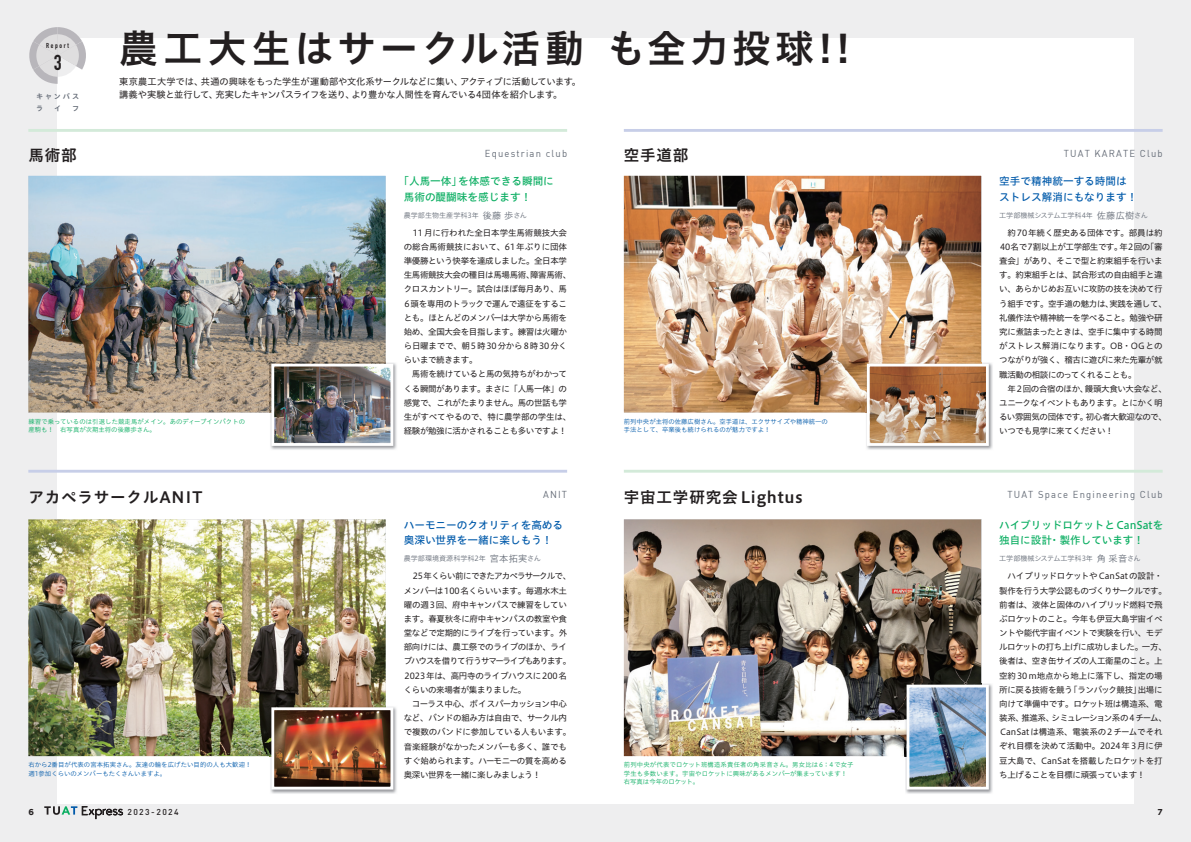
<style>
.page{position:relative;width:1191px;height:842px;background:#fff}
.page>*{position:absolute;margin:0;border:0;box-sizing:border-box;transform-origin:0 0}
.t1{font:39px "Hiragino UD Sans Std W6";letter-spacing:.095em;color:#231f20}
.t2{font:700 21.3px "DIN Condensed";color:#231f20}
.t3{font:15.6px "Hiragino UD Sans Std W6";letter-spacing:.05em;color:#231f20}
.t4{font:10.6px/15.6px "Hiragino UD Sans Std N W5";color:#0bae62}
.t5{font:10.6px/15.6px "Hiragino UD Sans Std N W5";color:#015aaa}
.t6{font:9.9px "DIN";letter-spacing:.125em;color:#656c77;scale:.95 1}
.t7{font:9.2px/13.5px "Hiragino UD Sans Std W4";letter-spacing:-.015em;color:#231f20}
.t8{font:8.5px/14.2px "Hiragino UD Sans Std W4";letter-spacing:-.04em;color:#231f20}
.t9{font:8.5px/14.2px "Hiragino UD Sans Std W4";letter-spacing:-.02em;color:#231f20}
.t10{font:500 8.5px "DIN";letter-spacing:.175em;color:#231f20}
.t11{font:700 8.5px "Gotham";color:#231f20}
.t12{font:7.1px "Hiragino UD Sans Std N W3";color:#656c77}
.t13{font:7.1px/12px "Hiragino UD Sans Std W6";letter-spacing:.27em;color:#656c77}
.t14{font:700 7.1px "DIN Condensed";letter-spacing:.225em;color:#231f20}
.t15{font:6.4px/8.5px "Hiragino UD Sans Std N W3";letter-spacing:.01em;color:#0bae62}
.t16{font:6.4px/8.5px "Hiragino UD Sans Std N W3";color:#015aaa}
.s1{font-size:9.2px}
</style>
<div class="page">
<div style="left:0;top:0;width:595px;height:842px;background:#eeeeef"></div>
<div style="left:57px;top:38px;width:538px;height:766px;background:#fff"></div>
<img style="left:28px;top:176px;width:358px;height:236px">
<img style="left:28px;top:519px;width:358px;height:237px">
<img style="left:270px;top:706px;width:127px;height:88px">
<img style="left:270px;top:706px;width:116px;height:50px">
<img style="left:275px;top:711px;width:114px;height:74px">
<div style="left:271px;top:707px;width:122px;height:82px;border:3px solid #fff"></div>
<img style="left:270px;top:363px;width:127px;height:87px">
<img style="left:270px;top:362px;width:116px;height:51px">
<img style="left:275px;top:368px;width:114px;height:74px">
<div style="left:271px;top:364px;width:122px;height:82px;border:3px solid #fff"></div>
<hr style="left:28px;top:129px;width:539px;height:3px;background:#d3ead9">
<hr style="left:28px;top:470px;width:539px;height:3px;background:#c7cee8">
<svg style="left:44px;top:806px;width:79px;height:13px"></svg>
<svg style="left:29px;top:27px;width:57px;height:57px"></svg>
<div style="left:595px;top:0;width:596px;height:842px;background:#eeeeef"></div>
<div style="left:595px;top:38px;width:539px;height:766px;background:#fff"></div>
<img style="left:624px;top:519px;width:357px;height:237px">
<img style="left:624px;top:176px;width:357px;height:236px">
<img style="left:905px;top:683px;width:88px;height:111px">
<img style="left:905px;top:683px;width:76px;height:73px">
<img style="left:910px;top:689px;width:74px;height:96px">
<div style="left:906px;top:685px;width:82px;height:104px;border:3px solid #fff"></div>
<img style="left:865px;top:362px;width:128px;height:88px">
<img style="left:865px;top:362px;width:116px;height:50px">
<img style="left:871px;top:368px;width:113px;height:74px">
<div style="left:867px;top:364px;width:121px;height:82px;border:3px solid #fff"></div>
<hr style="left:624px;top:129px;width:538px;height:3px;background:#c7cee8">
<hr style="left:624px;top:470px;width:538px;height:3px;background:#d3ead9">
<p class="t14" style="left:46px;top:41px;width:24px">Report</p>
<h2 class="t2" style="left:54px;top:48px;width:9px">3</h2>
<p class="t13" style="left:36px;top:90px;width:45px">キャンパスラ</p>
<p class="t13" style="left:54px;top:102px;width:9px">イ</p>
<p class="t13" style="left:72px;top:102px;width:9px">フ</p>
<h1 class="t1" style="left:119px;top:18px;width:466px">農工大生はサークル活動</h1>
<p class="t7" style="left:119px;top:74px;width:463px">東京農工大学では、共通の興味をもった学生が運動部や文化系サークルなどに集い、アクティブに活動しています。講義や実験と並行して、充実したキャンパスライフを送り、より豊かな人間性を育んでいる4団体を紹介します。</p>
<h3 class="t3" style="left:28px;top:143px;width:50px">馬術部</h3>
<p class="t6" style="left:485px;top:147px;width:88px">Equestrian club</p>
<p class="t4" style="left:404px;top:173px;width:152px;text-indent:-5px">「人馬一体」を体感できる瞬間に馬術の醍醐味を感じます！</p>
<p class="t15" style="left:28px;top:417px;width:218px">練習で乗っているのは引退した競走馬がメイン。あのディープインパクトの産駒も！　右写真が次期主将の後藤歩さん。</p>
<p class="t12" style="left:404px;top:210px;width:125px">農学部生物生産学科3年 <span class="s1">後藤 歩</span>さん</p>
<p class="t8" style="left:404px;top:225px;width:169px;text-indent:9px">11月に行われた全日本学生馬術競技大会の総合馬術競技において、61年ぶりに団体準優勝という快挙を達成しました。全日本学生馬術競技大会の種目は馬場馬術、障害馬術、クロスカントリー。試合はほぼ毎月あり、馬<br>6頭を専用のトラックで運んで遠征をすることも。ほとんどのメンバーは大学から馬術を始め、全国大会を目指します。練習は火曜から日曜までで、朝5時30分から8時30分くらいまで続きます。</p>
<p class="t8" style="left:404px;top:367px;width:169px;text-align:center">馬術を続けていると馬の気持ちがわかって<br>くる瞬間があります。まさに「人馬一体」の感覚で、これがたまりません。馬の世話も学生がすべてやるので、特に農学部の学生は、経験が勉強に活かされることも多いですよ！</p>
<h3 class="t3" style="left:28px;top:485px;width:176px">アカペラサークルANIT</h3>
<p class="t6" style="left:543px;top:488px;width:27px">ANIT</p>
<p class="t5" style="left:404px;top:516px;width:161px">ハーモニーのクオリティを高める奥深い世界を一緒に楽しもう！</p>
<p class="t16" style="left:28px;top:760px;width:231px">右から2番目が代表の宮本拓実さん。友達の輪を広げたい目的の人も大歓迎！　週1参加くらいのメンバーもたくさんいますよ。</p>
<p class="t11" style="left:28px;top:807px;width:7px">6</p>
<p class="t10" style="left:128px;top:807px;width:53px">2023-2024</p>
<p class="t12" style="left:404px;top:553px;width:138px">農学部環境資源科学科2年 <span class="s1">宮本拓実</span>さん</p>
<p class="t8" style="left:404px;top:569px;width:169px;text-indent:9px">25年くらい前にできたアカペラサークルで、メンバーは100名くらいいます。毎週水木土曜の週3回、府中キャンパスで練習をしています。春夏秋冬に府中キャンパスの教室や食堂などで定期的にライブを行っています。外部向けには、農工祭でのライブのほか、ライブハウスを借りて行うサマーライブもあります。<br>2023年は、高円寺のライブハウスに200名くらいの来場者が集まりました。</p>
<p class="t9" style="left:404px;top:696px;width:169px;text-indent:8px">コーラス中心、ボイスパーカッション中心など、バンドの組み方は自由で、サークル内で複数のバンドに参加している人もいます。音楽経験がなかったメンバーも多く、誰でもすぐ始められます。ハーモニーの質を高める奥深い世界を一緒に楽しみましょう！</p>
<h1 class="t1" style="left:607px;top:18px;width:246px">も全力投球!!</h1>
<h3 class="t3" style="left:624px;top:143px;width:66px">空手道部</h3>
<p class="t16" style="left:624px;top:417px;width:206px">前列中央が主将の佐藤広樹さん。空手道は、エクササイズや精神統一の手法として、卒業後も続けられるのが魅力ですよ！</p>
<h3 class="t3" style="left:624px;top:485px;width:180px">宇宙工学研究会 Lightus</h3>
<p class="t15" style="left:624px;top:760px;width:231px;text-align:justify">前列中央が代表でロケット班構造系責任者の角采音さん。男女比は 6：4で女子学生も多数います。宇宙やロケットに興味があるメンバーが集まっています！　右写真は今年のロケット。</p>
<p class="t6" style="left:1063px;top:147px;width:105px">TUAT KARATE Club</p>
<p class="t5" style="left:999px;top:173px;width:140px">空手で精神統一する時間はストレス解消にもなります！</p>
<p class="t12" style="left:999px;top:210px;width:150px">工学部機械システム工学科4年 <span class="s1">佐藤広樹</span>さん</p>
<p class="t8" style="left:999px;top:225px;width:169px;text-indent:8px">約70年続く歴史ある団体です。部員は約<br>40名で7割以上が工学部生です。年2回の「審査会」があり、そこで型と約束組手を行います。約束組手とは、試合形式の自由組手と違い、あらかじめお互いに攻防の技を決めて行う組手です。空手道の魅力は、実践を通して、礼儀作法や精神統一を学べること。勉強や研究に煮詰まったときは、空手に集中する時間がストレス解消になります。OB・OGとのつながりが強く、稽古に遊びに来た先輩が就職活動の相談にのってくれることも。</p>
<p class="t8" style="left:999px;top:381px;width:169px;text-indent:8px">年2回の合宿のほか、饅頭大食い大会など、ユニークなイベントもあります。とにかく明るい雰囲気の団体です。初心者大歓迎なので、いつでも見学に来てください！</p>
<p class="t6" style="left:1007px;top:488px;width:165px">TUAT Space Engineering Club</p>
<p class="t4" style="left:999px;top:516px;width:165px">ハイブリッドロケットとCanSatを独自に設計・製作しています！</p>
<p class="t12" style="left:999px;top:553px;width:143px">工学部機械システム工学科3年 <span class="s1">角 采音</span>さん</p>
<p class="t8" style="left:999px;top:569px;width:169px;text-indent:8px">ハイブリッドロケットやCanSatの設計・製作を行う大学公認ものづくりサークルです。前者は、液体と固体のハイブリッド燃料で飛ぶロケットのこと。今年も伊豆大島宇宙イベントや能代宇宙イベントで実験を行い、モデルロケットの打ち上げに成功しました。一方、後者は、空き缶サイズの人工衛星のこと。上空約30ｍ地点から地上に落下し、指定の場所に戻る技術を競う「ランバック競技」出場に向けて準備中です。ロケット班は構造系、電装系、推進系、シミュレーション系の4チーム、<br>CanSatは構造系、電装系の2チームでそれぞれ目標を決めて活動中。2024年3月に伊豆大島で、CanSatを搭載したロケットを打ち上げることを目標に頑張っています！</p>
<p class="t11" style="left:1157px;top:807px;width:7px">7</p>
</div>
